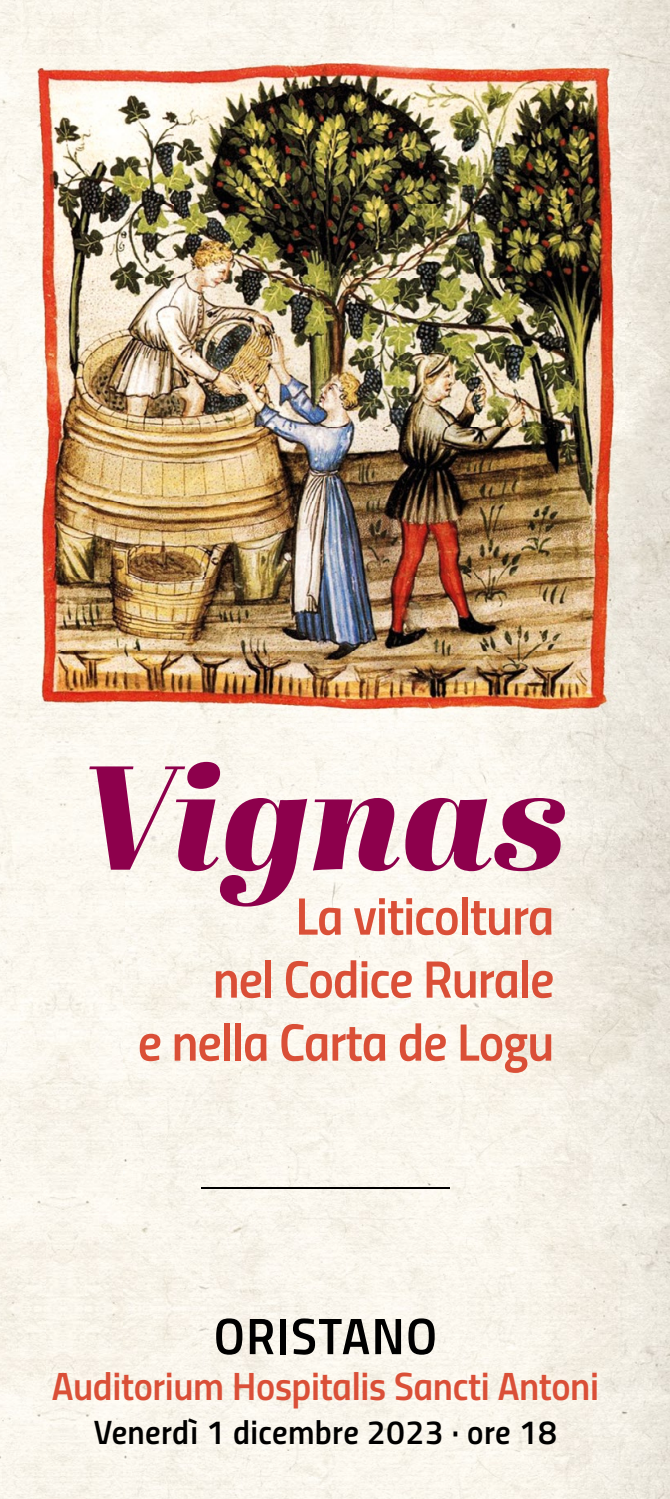
<style>
.page{position:relative;width:670px;height:1499px;background:#fff}
.page>*{position:absolute;margin:0;border:0;box-sizing:border-box;transform-origin:0 0}
.t1{font:italic 147.38px "Abril Fatface";color:#8d004c}
.t2{font:52.88px/63px "Titillium Semibold Upright";letter-spacing:-.02em;color:#da4f37;text-align:right}
.t3{font:51.3px "Titillium Semibold Upright";letter-spacing:.03em;color:#000}
.t4{font:39.38px "Titillium Semibold Upright";letter-spacing:-.01em;color:#da4f37}
.t5{font:33.75px "Titillium Semibold Upright";letter-spacing:.01em;color:#000}
</style>
<div class="page">
<img style="left:0;top:0;width:670px;height:79px">
<img style="left:592px;top:79px;width:78px;height:1420px">
<img style="left:0;top:79px;width:45px;height:1420px">
<img style="left:45px;top:726px;width:547px;height:773px">
<img style="left:25px;top:56px;width:599px;height:670px">
<hr style="left:201px;top:1187px;width:249px;height:1px;background:#000">
<h1 class="t1" style="left:84px;top:712px;width:484px">Vignas</h1>
<p class="t2" style="left:138px;top:881px;width:418px">La viticoltura<br>nel Codice Rurale<br>e nella Carta de Logu</p>
<p class="t3" style="left:214px;top:1297px;width:225px">ORISTANO</p>
<p class="t4" style="left:52px;top:1356px;width:549px">Auditorium Hospitalis Sancti Antoni</p>
<p class="t5" style="left:94px;top:1406px;width:464px">Venerdì 1 dicembre 2023 · ore 18</p>
</div>
